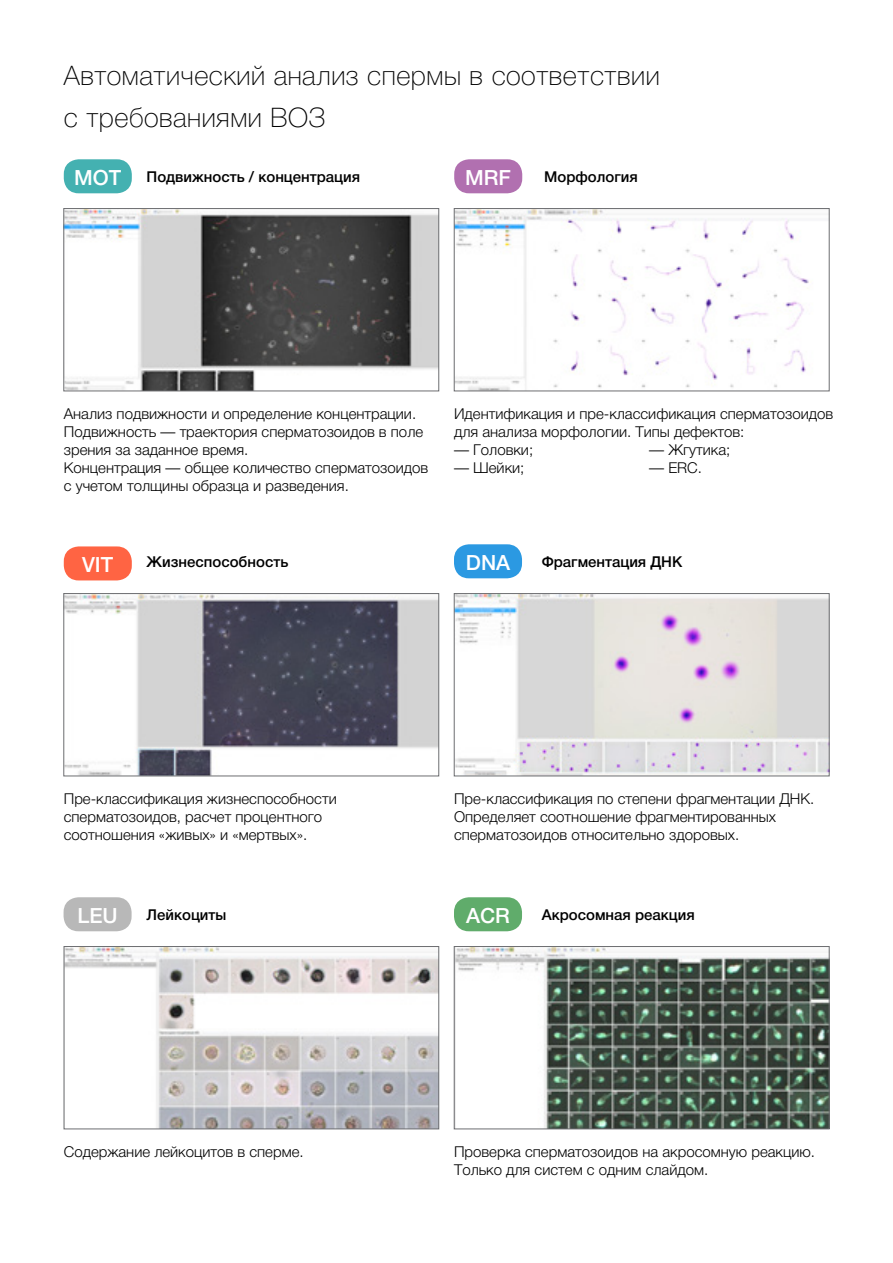
<style>
.page{position:relative;width:893px;height:1263px;background:#fff}
.page>*{position:absolute;margin:0;border:0;box-sizing:border-box;transform-origin:0 0}
.t1{font:100 27px/42px "Helvetica Neue LTCYR";letter-spacing:.02em;color:#000}
.t2{font:500 21px "Helvetica Neue LTCYR";color:#fff}
.t3{font:300 15px/18px "Helvetica Neue LTCYR";color:#000}
.t4{font:500 15px "Helvetica Neue LTCYR";color:#000}
</style>
<div class="page">
<div style="left:64px;top:159px;width:68px;height:34px;background:#44b1b1;border-radius:15px"></div>
<div style="left:454px;top:159px;width:68px;height:34px;background:#b170b0;border-radius:15px"></div>
<div style="left:454px;top:544px;width:68px;height:34px;background:#2b99e2;border-radius:15px"></div>
<div style="left:64px;top:546px;width:68px;height:34px;background:#ff6443;border-radius:15px"></div>
<div style="left:64px;top:897px;width:68px;height:34px;background:#b8b8b8;border-radius:15px"></div>
<div style="left:454px;top:897px;width:68px;height:34px;background:#60ac6b;border-radius:15px"></div>
<img style="left:66px;top:210px;width:371px;height:179px">
<div style="left:64px;top:208px;width:375px;height:183px;border:1px solid #6d6e71"></div>
<img style="left:456px;top:210px;width:353px;height:179px">
<div style="left:454px;top:208px;width:375px;height:183px;border:1px solid #6d6e71"></div>
<img style="left:66px;top:595px;width:371px;height:179px">
<div style="left:64px;top:593px;width:375px;height:183px;border:1px solid #6d6e71"></div>
<img style="left:456px;top:595px;width:371px;height:179px">
<div style="left:454px;top:593px;width:375px;height:183px;border:1px solid #6d6e71"></div>
<img style="left:66px;top:948px;width:371px;height:179px">
<div style="left:64px;top:946px;width:375px;height:183px;border:1px solid #6d6e71"></div>
<img style="left:456px;top:948px;width:371px;height:179px">
<div style="left:454px;top:946px;width:375px;height:183px;border:1px solid #6d6e71"></div>
<h1 class="t1" style="left:64px;top:55px;width:597px">Автоматический анализ спермы в соответствии с требованиями ВОЗ</h1>
<h2 class="t2" style="left:74px;top:166px;width:49px">MOT</h2>
<h2 class="t2" style="left:465px;top:166px;width:47px">MRF</h2>
<p class="t4" style="left:147px;top:169px;width:215px">Подвижность / концентрация</p>
<p class="t4" style="left:544px;top:169px;width:95px">Морфология</p>
<p class="t3" style="left:64px;top:405px;width:366px">Анализ подвижности и определение концентрации.<br>Подвижность — траектория сперматозоидов в поле зрения за заданное время.<br>Концентрация — общее количество сперматозоидов с учетом толщины образца и разведения.</p>
<p class="t3" style="left:454px;top:405px;width:381px">Идентификация и пре-классификация сперматозоидов для анализа морфологии. Типы дефектов:</p>
<p class="t3" style="left:454px;top:441px;width:81px">— Головки;</p>
<p class="t3" style="left:454px;top:459px;width:72px">— Шейки;</p>
<p class="t3" style="left:649px;top:441px;width:83px">— Жгутика;</p>
<p class="t3" style="left:649px;top:459px;width:54px">— ERC.</p>
<h2 class="t2" style="left:82px;top:553px;width:33px">VIT</h2>
<h2 class="t2" style="left:466px;top:551px;width:46px">DNA</h2>
<p class="t4" style="left:147px;top:554px;width:143px">Жизнеспособность</p>
<p class="t4" style="left:542px;top:554px;width:142px">Фрагментация ДНК</p>
<p class="t3" style="left:64px;top:790px;width:274px">Пре-классификация жизнеспособности сперматозоидов, расчет процентного соотношения «живых» и «мертвых».</p>
<p class="t3" style="left:454px;top:790px;width:362px">Пре-классификация по степени фрагментации ДНК.<br>Определяет соотношение фрагментированных сперматозоидов относительно здоровых.</p>
<h2 class="t2" style="left:77px;top:904px;width:42px">LEU</h2>
<h2 class="t2" style="left:466px;top:904px;width:45px">ACR</h2>
<p class="t4" style="left:147px;top:907px;width:81px">Лейкоциты</p>
<p class="t4" style="left:542px;top:907px;width:155px">Акросомная реакция</p>
<p class="t3" style="left:64px;top:1143px;width:241px">Содержание лейкоцитов в сперме.</p>
<p class="t3" style="left:454px;top:1143px;width:363px">Проверка сперматозоидов на акросомную реакцию.<br>Только для систем с одним слайдом.</p>
</div>
